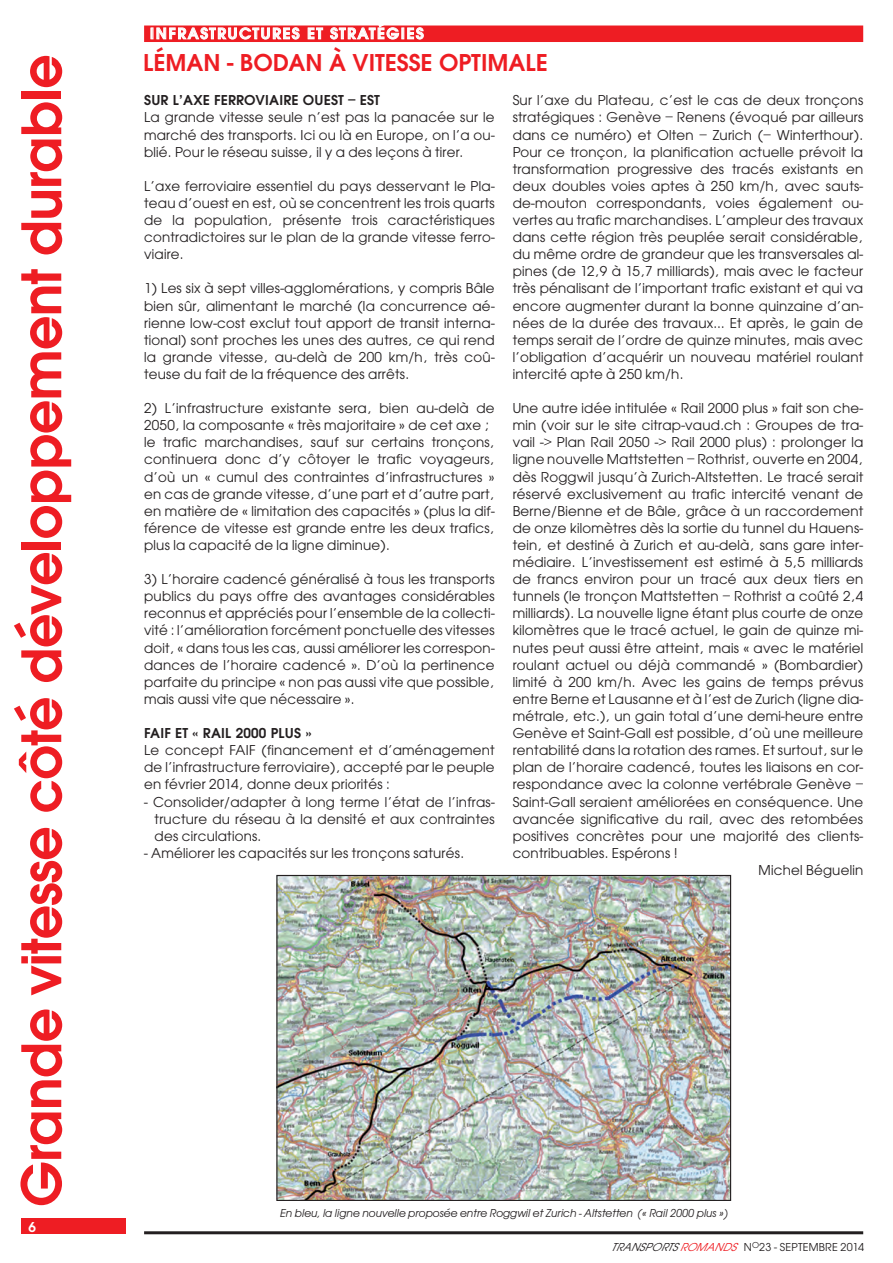
<style>
.page{position:relative;width:893px;height:1263px;background:#fff}
.page>*{position:absolute;margin:0;border:0;box-sizing:border-box;transform-origin:0 0}
.t1{font:60px "AV Garde Bld";letter-spacing:-.025em;color:#ee1d23}
.t2{font:25.5px "AV Garde Bld";color:#ee1d23}
.t3{font:16.5px "AV Garde Bld";letter-spacing:.1em;color:#fff}
.t4{font:15px/17.1px "AV Garde";letter-spacing:.015em;color:#231f20;text-align:justify}
.t5{font:15px "AV Garde Bld";letter-spacing:.015em;color:#231f20}
.t6{font:15px "AV Garde Bld";color:#fff}
.t7{font:12px "AV Garde Itlic";color:#231f20}
.t8{font:12px "AV Garde";letter-spacing:.015em;color:#231f20}
.s1{font-style:italic}
.s2{font-style:italic;color:#ee1d23}
</style>
<div class="page">
<div style="left:144px;top:26px;width:719px;height:16px;background:#ee1d23"></div>
<hr style="left:144px;top:1231px;width:719px;height:3px;background:#231f20">
<div style="left:21px;top:1219px;width:105px;height:15px;background:#ee1d23"></div>
<svg style="left:151px;top:27px;width:149px;height:13px"></svg>
<svg style="left:307px;top:27px;width:16px;height:13px"></svg>
<svg style="left:330px;top:25px;width:94px;height:15px"></svg>
<img style="left:278px;top:877px;width:451px;height:322px">
<div style="left:276px;top:875px;width:455px;height:326px;border:1px solid #231f20"></div>
<h1 class="t1" style="left:5px;top:1207px;width:1155px;rotate:-90deg">Grande vitesse côté développement durable</h1>
<p class="t6" style="left:28px;top:1218px;width:9px">6</p>
<p class="t3" style="left:150px;top:24px;width:275px">INFRASTRUCTURES ET STRATÉGIES</p>
<h2 class="t2" style="left:143px;top:47px;width:406px">LÉMAN - BODAN À VITESSE OPTIMALE</h2>
<p class="t5" style="left:144px;top:91px;width:237px">SUR L’AXE FERROVIAIRE OUEST – EST</p>
<p class="t4" style="left:144px;top:109px;width:352px">La grande vitesse seule n’est pas la panacée sur le marché des transports. Ici ou là en Europe, on l’a ou&shy;blié. Pour le réseau suisse, il y a des leçons à tirer.</p>
<p class="t4" style="left:144px;top:177px;width:352px">L’axe ferroviaire essentiel du pays desservant le Pla&shy;teau d’ouest en est, où se concentrent les trois quarts de la population, présente trois caractéristiques contradictoires sur le plan de la grande vitesse ferro&shy;viaire.</p>
<p class="t4" style="left:144px;top:280px;width:352px">1) Les six à sept villes-agglomérations, y compris Bâle bien sûr, alimentant le marché (la concurrence aé&shy;rienne low-cost exclut tout apport de transit interna&shy;tional) sont proches les unes des autres, ce qui rend la grande vitesse, au-delà de 200 km/h, très coû&shy;teuse du fait de la fréquence des arrêts.</p>
<p class="t4" style="left:144px;top:399px;width:352px;text-align:left">2) L’infrastructure existante sera, bien au-delà de 2050, la composante « très majoritaire » de cet axe ; le trafic marchandises, sauf sur certains tronçons, continuera donc d’y côtoyer le trafic voyageurs, d’où un « cumul des contraintes d’infrastructures » en cas de grande vitesse, d’une part et d’autre part, en matière de « limitation des capacités » (plus la dif&shy;férence de vitesse est grande entre les deux trafics, plus la capacité de la ligne diminue).</p>
<p class="t4" style="left:144px;top:570px;width:352px">3) L’horaire cadencé généralisé à tous les transports publics du pays offre des avantages considérables reconnus et appréciés pour l’ensemble de la collecti&shy;vité : l’amélioration forcément ponctuelle des vitesses doit, « dans tous les cas, aussi améliorer les correspon&shy;dances de l’horaire cadencé ». D’où la pertinence parfaite du principe « non pas aussi vite que possible, mais aussi vite que nécessaire ».</p>
<p class="t5" style="left:144px;top:724px;width:169px">FAIF ET « RAIL 2000 PLUS »</p>
<p class="t4" style="left:144px;top:741px;width:352px">Le concept FAIF (financement et d’aménagement de l’infrastructure ferroviaire), accepté par le peuple en février 2014, donne deux priorités :</p>
<p class="t4" style="left:155px;top:793px;width:342px;text-indent:-10px">- Consolider/adapter à long terme l’état de l’infras&shy;tructure du réseau à la densité et aux contraintes des circulations.</p>
<p class="t4" style="left:144px;top:844px;width:321px">- Améliorer les capacités sur les tronçons saturés.</p>
<p class="t4" style="left:513px;top:92px;width:352px">Sur l’axe du Plateau, c’est le cas de deux tronçons stratégiques : Genève – Renens (évoqué par ailleurs dans ce numéro) et Olten – Zurich (– Winterthour).<br>Pour ce tronçon, la planification actuelle prévoit la transformation progressive des tracés existants en deux doubles voies aptes à 250 km/h, avec sauts&shy;de-mouton correspondants, voies également ou&shy;vertes au trafic marchandises. L’ampleur des travaux dans cette région très peuplée serait considérable, du même ordre de grandeur que les transversales al&shy;pines (de 12,9 à 15,7 milliards), mais avec le facteur très pénalisant de l’important trafic existant et qui va encore augmenter durant la bonne quinzaine d’an&shy;nées de la durée des travaux… Et après, le gain de temps serait de l’ordre de quinze minutes, mais avec l’obligation d’acquérir un nouveau matériel roulant intercité apte à 250 km/h.</p>
<p class="t4" style="left:513px;top:399px;width:352px">Une autre idée intitulée « Rail 2000 plus » fait son che-</p>
<p class="t4" style="left:513px;top:416px;width:352px">min (voir sur le site citrap-vaud.ch : Groupes de tra-</p>
<p class="t4" style="left:513px;top:434px;width:352px">vail -&gt; Plan Rail 2050 -&gt; Rail 2000 plus) : prolonger la</p>
<p class="t4" style="left:513px;top:451px;width:352px">ligne nouvelle Mattstetten – Rothrist, ouverte en 2004,</p>
<p class="t4" style="left:513px;top:468px;width:352px">dès Roggwil jusqu’à Zurich-Altstetten. Le tracé serait</p>
<p class="t4" style="left:513px;top:485px;width:352px">réservé exclusivement au trafic intercité venant de</p>
<p class="t4" style="left:513px;top:502px;width:352px">Berne/Bienne et de Bâle, grâce à un raccordement</p>
<p class="t4" style="left:513px;top:519px;width:352px">de onze kilomètres dès la sortie du tunnel du Hauens-</p>
<p class="t4" style="left:513px;top:536px;width:352px">tein, et destiné à Zurich et au-delà, sans gare inter-</p>
<p class="t4" style="left:513px;top:553px;width:352px">médiaire. L’investissement est estimé à 5,5 milliards</p>
<p class="t4" style="left:513px;top:570px;width:352px">de francs environ pour un tracé aux deux tiers en</p>
<p class="t4" style="left:513px;top:587px;width:352px">tunnels (le tronçon Mattstetten – Rothrist a coûté 2,4</p>
<p class="t4" style="left:513px;top:605px;width:352px">milliards). La nouvelle ligne étant plus courte de onze</p>
<p class="t4" style="left:513px;top:622px;width:352px">kilomètres que le tracé actuel, le gain de quinze mi-</p>
<p class="t4" style="left:513px;top:639px;width:352px">nutes peut aussi être atteint, mais « avec le matériel</p>
<p class="t4" style="left:513px;top:656px;width:352px">roulant actuel ou déjà commandé » (Bombardier)</p>
<p class="t4" style="left:513px;top:673px;width:352px">limité à 200 km/h. Avec les gains de temps prévus</p>
<p class="t4" style="left:513px;top:690px;width:352px">entre Berne et Lausanne et à l’est de Zurich (ligne dia-</p>
<p class="t4" style="left:513px;top:707px;width:352px">métrale, etc.), un gain total d’une demi-heure entre</p>
<p class="t4" style="left:513px;top:724px;width:352px">Genève et Saint-Gall est possible, d’où une meilleure</p>
<p class="t4" style="left:513px;top:741px;width:352px">rentabilité dans la rotation des rames. Et surtout, sur le</p>
<p class="t4" style="left:513px;top:758px;width:352px">plan de l’horaire cadencé, toutes les liaisons en cor-</p>
<p class="t4" style="left:513px;top:776px;width:352px">respondance avec la colonne vertébrale Genève –</p>
<p class="t4" style="left:513px;top:793px;width:352px">Saint-Gall seraient améliorées en conséquence. Une</p>
<p class="t4" style="left:513px;top:810px;width:352px">avancée significative du rail, avec des retombées</p>
<p class="t4" style="left:513px;top:827px;width:352px">positives concrètes pour une majorité des clients-</p>
<p class="t4" style="left:513px;top:844px;width:167px">contribuables. Espérons !</p>
<p class="t4" style="left:759px;top:861px;width:106px">Michel Béguelin</p>
<p class="t7" style="left:280px;top:1206px;width:449px">En bleu, la ligne nouvelle proposée entre Roggwil et Zurich - Altstetten (« Rail 2000 plus »)</p>
<p class="t8" style="left:611px;top:1240px;width:255px"><span class="s1">TRANSPORTS</span> <span class="s2">ROMANDS</span> N<sup>O</sup>23 - SEPTEMBRE 2014</p>
</div>
